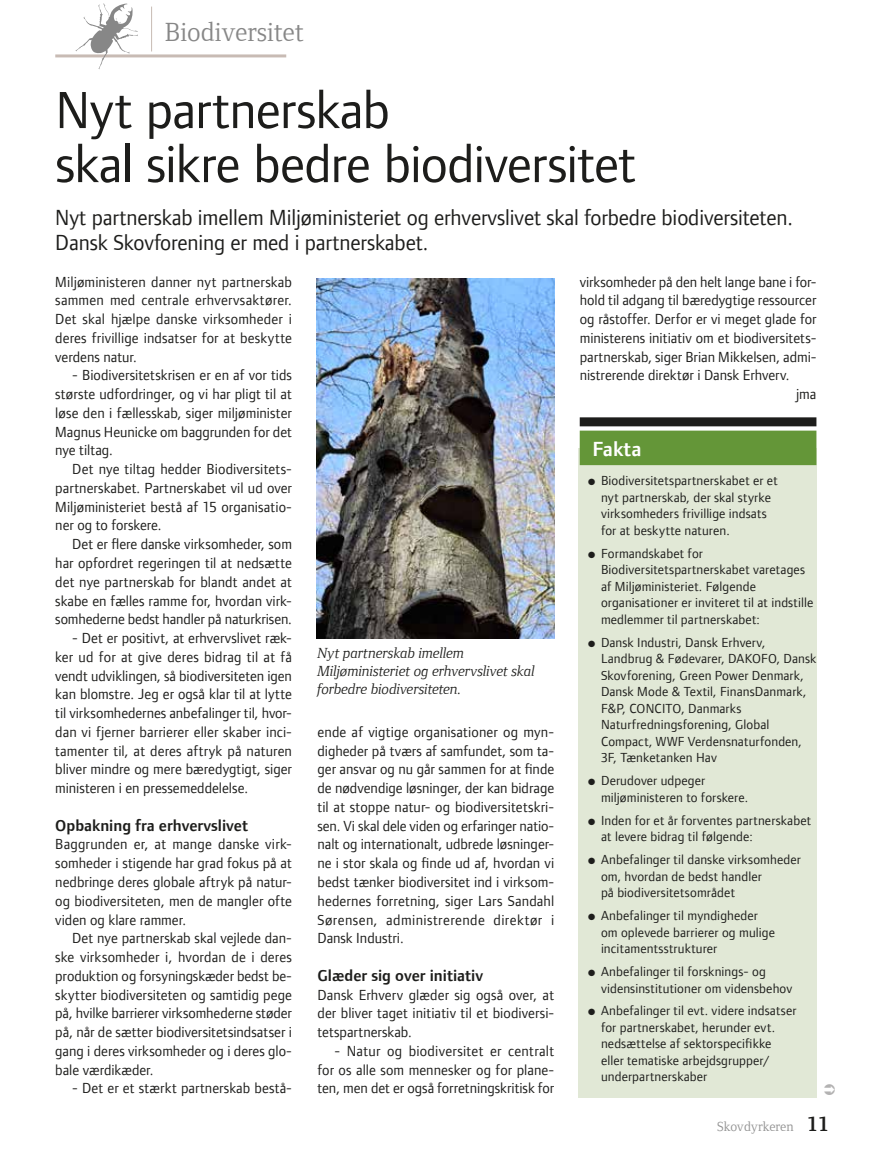
<style>
.page{position:relative;width:893px;height:1149px;background:#fff}
.page>*{position:absolute;margin:0;border:0;box-sizing:border-box;transform-origin:0 0}
.t1{font:54px/54px "Foundry Form Sans";letter-spacing:-.015em;color:#1d1d1b}
.t2{font:27px "Foundry Form Serif";color:#878787}
.t3{font:22.5px/25.5px "Foundry Form Sans";letter-spacing:-.005em;color:#1d1d1b}
.t4{font:600 21px "Foundry Form Sans";color:#fff}
.t5{font:600 16.5px "Foundry Form Sans";color:#1d1d1b}
.t6{font:15px/18.8px "Foundry Form Sans";color:#1d1d1b;text-align:justify}
.t7{font:italic 15px/18px "Foundry Form Serif";color:#1d1d1b}
.t8{font:13.5px/16.5px "Foundry Form Sans";letter-spacing:.01em;color:#1d1d1b}
.t9{font:13.5px "Foundry Form Serif";color:#909090}
.s1{font-weight:700;font-size:21px;color:#1d1d1b}
</style>
<div class="page">
<div style="left:578px;top:448px;width:238px;height:649px;background:#e1e8d6"></div>
<div style="left:580px;top:417px;width:236px;height:9px;background:#1d1d1b"></div>
<div style="left:580px;top:430px;width:236px;height:35px;background:#649638"></div>
<img style="left:316px;top:279px;width:238px;height:359px">
<hr style="left:151px;top:7px;width:1px;height:44px;background:#c8bbb4">
<hr style="left:55px;top:54px;width:231px;height:3px;background:#c8bbb4">
<svg style="left:75px;top:3px;width:63px;height:66px"></svg>
<h2 class="t2" style="left:165px;top:17px;width:140px">Biodiversitet</h2>
<h1 class="t1" style="left:55px;top:82px;width:582px">Nyt partnerskab<br>skal sikre bedre biodiversitet</h1>
<h3 class="t3" style="left:55px;top:204px;width:739px">Nyt partnerskab imellem Miljøministeriet og erhvervslivet skal forbedre biodiversiteten.<br>Dansk Skovforening er med i partnerskabet.</h3>
<p class="t6" style="left:55px;top:272px;width:238px">Miljøministeren danner nyt partnerskab sammen med centrale erhvervsaktører.<br>Det skal hjælpe danske virksomheder i deres frivillige indsatser for at beskytte verdens natur.</p>
<p class="t6" style="left:55px;top:366px;width:238px;text-indent:17px">- Biodiversitetskrisen er en af vor tids største udfordringer, og vi har pligt til at løse den i fællesskab, siger miljøminister Magnus Heunicke om baggrunden for det nye tiltag.</p>
<p class="t6" style="left:55px;top:459px;width:238px;text-indent:17px">Det nye tiltag hedder Biodiversitets&shy;partnerskabet. Partnerskabet vil ud over Miljøministeriet bestå af 15 organisatio&shy;ner og to forskere.</p>
<p class="t6" style="left:55px;top:534px;width:238px;text-indent:17px">Det er flere danske virksomheder, som har opfordret regeringen til at nedsætte det nye partnerskab for blandt andet at skabe en fælles ramme for, hvordan virk&shy;somhederne bedst handler på naturkrisen.</p>
<p class="t6" style="left:55px;top:628px;width:238px;text-indent:17px">- Det er positivt, at erhvervslivet ræk&shy;ker ud for at give deres bidrag til at få vendt udviklingen, så biodiversiteten igen kan blomstre. Jeg er også klar til at lytte til virksomhedernes anbefalinger til, hvor&shy;dan vi fjerner barrierer eller skaber inci&shy;tamenter til, at deres aftryk på naturen bliver mindre og mere bæredygtigt, siger ministeren i en pressemeddelelse.</p>
<p class="t5" style="left:55px;top:815px;width:194px">Opbakning fra erhvervslivet</p>
<p class="t6" style="left:55px;top:834px;width:238px">Baggrunden er, at mange danske virk&shy;somheder i stigende har grad fokus på at nedbringe deres globale aftryk på natur&shy;og biodiversiteten, men de mangler ofte viden og klare rammer.</p>
<p class="t6" style="left:55px;top:928px;width:238px;text-indent:17px">Det nye partnerskab skal vejlede dan&shy;ske virksomheder i, hvordan de i deres produktion og forsyningskæder bedst be&shy;skytter biodiversiteten og samtidig pege på, hvilke barrierer virksomhederne støder på, når de sætter biodiversitetsindsatser i gang i deres virksomheder og i deres glo&shy;bale værdikæder.</p>
<p class="t6" style="left:72px;top:1078px;width:221px">- Det er et stærkt partnerskab bestå-</p>
<p class="t6" style="left:580px;top:272px;width:238px">virksomheder på den helt lange bane i for-</p>
<p class="t6" style="left:580px;top:291px;width:238px">hold til adgang til bæredygtige ressourcer</p>
<p class="t6" style="left:580px;top:309px;width:238px">og råstoffer. Derfor er vi meget glade for</p>
<p class="t6" style="left:580px;top:328px;width:238px">ministerens initiativ om et biodiversitets-</p>
<p class="t6" style="left:580px;top:347px;width:238px">partnerskab, siger Brian Mikkelsen, admi-</p>
<p class="t6" style="left:580px;top:366px;width:211px">nistrerende direktør i Dansk Erhverv.</p>
<p class="t6" style="left:796px;top:384px;width:22px">jma</p>
<h3 class="t4" style="left:592px;top:437px;width:50px">Fakta</h3>
<p class="t8" style="left:601px;top:472px;width:178px;text-indent:-13px">● Biodiversitetspartnerskabet er et nyt partnerskab, der skal styrke virksomheders frivillige indsats for at beskytte naturen.</p>
<p class="t8" style="left:601px;top:545px;width:214px;text-indent:-13px">● Formandskabet for Biodiversitetspartnerskabet varetages af Miljøministeriet. Følgende organisationer er inviteret til at indstille medlemmer til partnerskabet:</p>
<p class="t8" style="left:601px;top:633px;width:217px;text-indent:-13px">● Dansk Industri, Dansk Erhverv,<br>Landbrug &amp; Fødevarer, DAKOFO, Dansk<br>Skovforening, Green Power Denmark,<br>Dansk Mode &amp; Textil, FinansDanmark,<br>F&amp;P, CONCITO, Danmarks<br>Naturfredningsforening, Global<br>Compact, WWF Verdensnaturfonden,<br>3F, Tænketanken Hav</p>
<p class="t8" style="left:601px;top:772px;width:149px;text-indent:-13px">● Derudover udpeger miljøministeren to forskere.</p>
<p class="t8" style="left:601px;top:811px;width:212px;text-indent:-13px">● Inden for et år forventes partnerskabet at levere bidrag til følgende:</p>
<p class="t8" style="left:601px;top:851px;width:201px;text-indent:-13px">● Anbefalinger til danske virksomheder om, hvordan de bedst handler<br>på biodiversitetsområdet</p>
<p class="t8" style="left:601px;top:906px;width:175px;text-indent:-13px">● Anbefalinger til myndigheder om oplevede barrierer og mulige incitamentsstrukturer</p>
<p class="t8" style="left:601px;top:962px;width:193px;text-indent:-13px">● Anbefalinger til forsknings- og vidensinstitutioner om vidensbehov</p>
<p class="t8" style="left:601px;top:1002px;width:197px;text-indent:-13px">● Anbefalinger til evt. videre indsatser for partnerskabet, herunder evt. nedsættelse af sektorspecifikke eller tematiske arbejdsgrupper/ underpartnerskaber</p>
<p class="t7" style="left:317px;top:643px;width:219px">Nyt partnerskab imellem<br>Miljøministeriet og erhvervslivet skal forbedre biodiversiteten.</p>
<p class="t6" style="left:317px;top:722px;width:238px">ende af vigtige organisationer og myn&shy;digheder på tværs af samfundet, som ta&shy;ger ansvar og nu går sammen for at finde de nødvendige løsninger, der kan bidrage til at stoppe natur- og biodiversitetskri&shy;sen. Vi skal dele viden og erfaringer natio&shy;nalt og internationalt, udbrede løsninger&shy;ne i stor skala og finde ud af, hvordan vi bedst tænker biodiversitet ind i virksom&shy;hedernes forretning, siger Lars Sandahl Sørensen, administrerende direktør i Dansk Industri.</p>
<p class="t5" style="left:317px;top:965px;width:167px">Glæder sig over initiativ</p>
<p class="t6" style="left:317px;top:984px;width:238px">Dansk Erhverv glæder sig også over, at der bliver taget initiativ til et biodiversi&shy;tetspartnerskab.</p>
<p class="t6" style="left:317px;top:1041px;width:238px;text-indent:17px">- Natur og biodiversitet er centralt for os alle som mennesker og for plane&shy;ten, men det er også forretningskritisk for</p>
<p class="t9" style="left:717px;top:1118px;width:113px">Skovdyrkeren <span class="s1">11</span></p>
</div>
